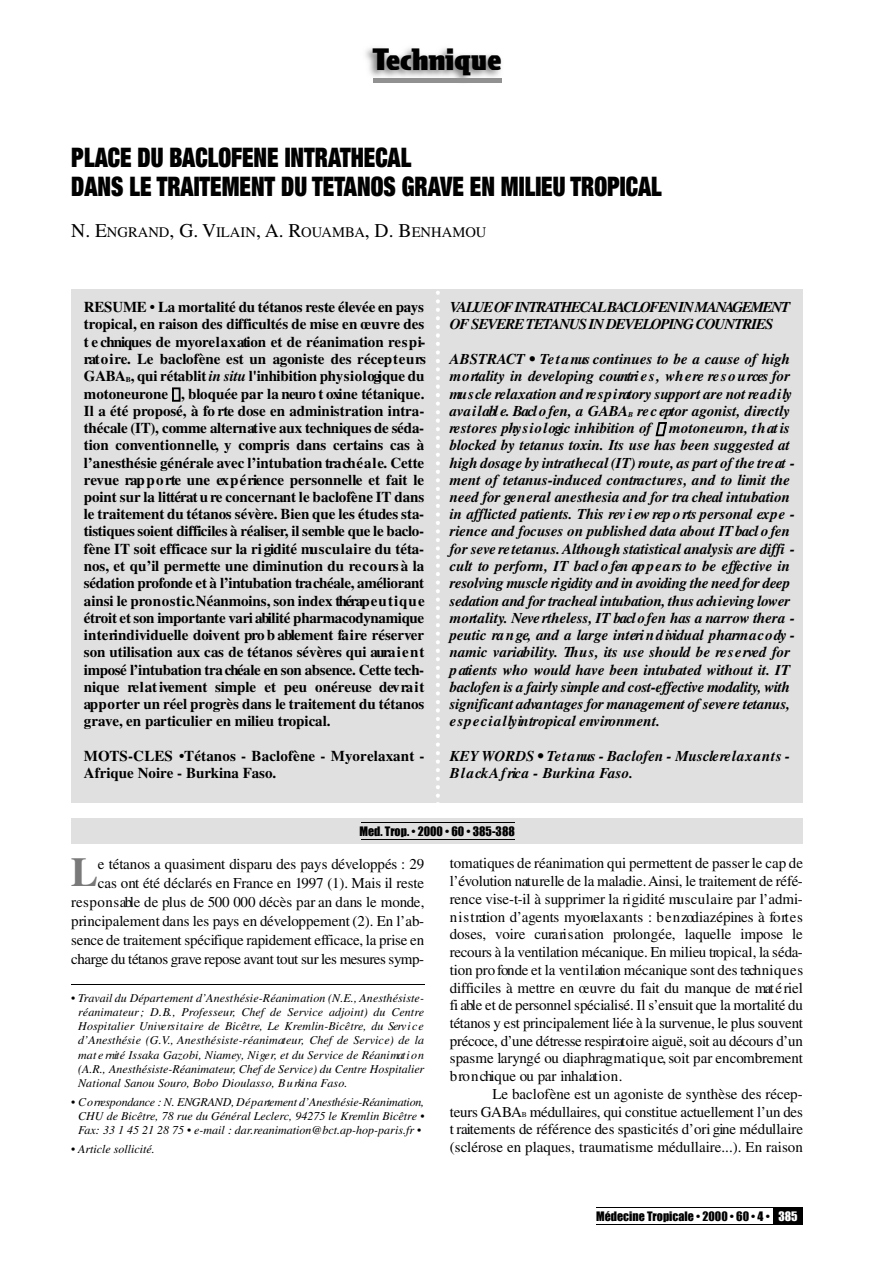
<style>
.page{position:relative;width:893px;height:1263px;background:#fff}
.page>*{position:absolute;margin:0;border:0;box-sizing:border-box;transform-origin:0 0}
.t1{font:700 40.95px "Times";color:#797979}
.t2{font:900 expanded 27px/29.1px "Helvetica Neue";color:#000;scale:.85 1}
.t3{font:27px "Freshet";color:#000}
.t4{font:700 15px/17.2px "Times";color:#000}
.t5{font:15px/17.7px "Times";color:#000;text-align:justify}
.t6{font:italic 700 15px/17.2px "Times";letter-spacing:-.015em;color:#000}
.t7{font:italic 700 15px/17.2px "Times";letter-spacing:-.075em;color:#000}
.t8{font:14.55px "Times";color:#000}
.t9{font:italic 12px/14.2px "Times";color:#000;text-align:justify}
.t10{font:12px "Impact";color:#000}
.s1{font-size:19.5px}
.s2{font-size:7.5px}
.s3{font-style:italic}
.s4{color:#fff}
</style>
<div class="page">
<hr style="left:596px;top:1207px;width:206px;height:1px;background:#000">
<hr style="left:596px;top:1224px;width:206px;height:1px;background:#000">
<div style="left:773px;top:1208px;width:29px;height:17px;background:#000"></div>
<img style="left:365px;top:48px;width:137px;height:35px">
<div style="left:373px;top:78px;width:128px;height:5px;background:#919191"></div>
<div style="left:71px;top:289px;width:731px;height:513px;background:#dfe0df"></div>
<hr style="left:71px;top:984px;width:353px;height:1px;background:#000">
<svg style="left:435px;top:291px;width:5px;height:512px"></svg>
<div style="left:71px;top:819px;width:731px;height:25px;background:#dfe0df"></div>
<hr style="left:361px;top:823px;width:153px;height:1px;background:#000">
<hr style="left:361px;top:840px;width:153px;height:1px;background:#000">
<h2 class="t3" style="left:373px;top:41px;width:130px">Technique</h2>
<h2 class="t2" style="left:71px;top:145px;width:696px">PLACE DU BACLOFENE INTRATHECAL<br>DANS LE TRAITEMENT DU TETANOS GRAVE EN MILIEU TROPICAL</h2>
<p class="t8" style="left:71px;top:227px;width:416px"><span class="s1">N. E</span>NGRAND<span class="s1">, G. V</span>ILAIN<span class="s1">, A. R</span>OUAMBA<span class="s1">, D. B</span>ENHAMOU</p>
<p class="t4" style="left:84px;top:300px;width:344px">RESUME • La mortalité du tétanos reste élevée en pay s tro p ic a l, en raison des difficultés de mise en œuvre des t e chniques de myo re la x ation et de réanimation re s p i&shy;rat o i re. Le baclofène est un agoniste des récep t e u rs G A BA<span class="s2">B</span>, qui rétablit <span class="s3">in situ</span> l'inhibition phy s io logique du m o to n e u rone , bloquée par la neuro t oxine tétanique.<br>Il a été pro p o s é , à fo rte dose en administration intra&shy;thécale (IT), comme altern at ive aux techniques de séda&shy;tion conve n tio n n e lle, y compris dans certains cas à l’anesthésie générale avec l’intubation tra ch é a le. Cette revue rap p o rte une ex p é rience personnelle et fait le point sur la littérat u re concernant le baclofène IT dans le traitement du tétanos sévère. Bien que les études sta&shy;tistiques soient difficiles à réaliser, il semble que le baclo&shy;fène IT soit efficace sur la ri gidité mu s c u la ire du téta&shy;n o s , et qu’il permette une diminution du re c o u rs à la sé d ation pro fonde et à l’intubation tra ch é a le, a m é lio ra n t ainsi le pro n o s t ic.Néanmoins, son index thérap e u t i q u e é troit et son importante va ri abilité pharm a c o dy n a m iq u e in te rin d ividuelle doivent pro b ablement fa ire réserve r son utilisation aux cas de tétanos sévères qui aura i e n t imposé l’intubation tra chéale en son ab se n c e. Cette tech&shy;nique re lat ivement simple et peu onéreuse dev ra i t ap p o rter un réel progrès dans le traitement du tétanos grave, en particulier en milieu tro p ic a l.</p>
<p class="t4" style="left:84px;top:748px;width:342px">M OTS-CLES •Tétanos - Baclofène - Myorelaxant -<br>Afrique Noire - Burkina Faso.</p>
<p class="t7" style="left:450px;top:300px;width:342px">VALUEOF INTRATHECALBACLOFENINMANAG E M E N T<br>OF SEVERE T E TANUS IN DEVELOPING COUNTRIES</p>
<p class="t6" style="left:450px;top:352px;width:347px">A B S T R ACT • Te t a nus continues to be a cause of high m o rtality in developing countri e s , wh e re re s o u rces fo r mu s cle re la x ation and re s p i rato ry support are not re a d i ly ava i l abl e. Bacl o fe n , a GABA<span class="s2">B</span> re c eptor ago n is t, d ire c tly re s to res phy s i o l ogic inhibition of m o to n e u ro n , t h at is blo cked by tetanus toxin. Its use has been suggested at high dosage by intrathecal (IT) ro u te, as part of the tre at - ment of tetanus-induced contra c tu re s , and to limit the need for ge n e ral anesthesia and for tra cheal intubatio n in afflicted patients. This rev i ew rep o rts personal ex p e - rience and focuses on published data about IT bacl o fe n for seve re tetanus. Although statistical analysis are diffi - cult to perfo rm , IT bacl o fen ap p e a rs to be effe c tive in resolving mu s cle rigidity and in avoiding the need for deep s e d ation and for tra cheal intubatio n , thus ach ieving lowe r m o rta lity. Neve rth e le s s , IT bacl o fen has a narrow thera - peutic ra n ge, and a large interi n d ividual pharm a c o dy - namic va riab ility. Th u s , its use should be re s e rved fo r p atients who would have been intubated without it. IT b a clo fen is a fa irly simple and cost-effe c tive modality, w ith s ig n ificant adva n tages for management of seve re tetanu s , e s p e c i a l ly in tropical env iro n m e n t.</p>
<p class="t6" style="left:450px;top:748px;width:342px">KEY WORDS • Te t a nus - Baclo fen - Muscle re la x a n ts -<br>B l a ck A f rica - Burkina Fa s o .</p>
<p class="t10" style="left:359px;top:824px;width:157px">Med. Trop. • 2000 • 60 • 385-388</p>
<p class="t5" style="left:71px;top:856px;width:354px;line-height:18.9px;text-align:right">e tétanos a quasiment disparu des pays développés : 2 9<br>cas ont été déclarés en France en 1997 (1). Mais il re s te<br>re s p o n s able de plus de 500 000 décès par an dans le monde, p rincipalement dans les pays en développement (2). En l’ab&shy;sence de traitement spécifique rapidement effic a c e, la prise en ch a rge du tétanos grave repose avant tout sur les mesures symp-</p>
<p class="t5" style="left:450px;top:856px;width:355px">to m atiques de réanimation qui permettent de passer le cap de l’é volution natu relle de la maladie.A in s i, le traitement de réfé&shy;rence vise-t-il à supprimer la rigidité mu s c u la ire par l’admi&shy;n i s t ration d’agents myo re la x a n ts : b e n zodiazépines à fo rte s d o s e s , vo ire cura ris ation pro lo n g é e, laquelle impose le re c o u rs à la ve n tilation mécanique. En milieu tro p ic a l, la séda&shy;tion pro fonde et la ve n tilation mécanique sont des tech n iq u e s d ifficiles à mettre en œuvre du fait du manque de mat é rie l fi able et de personnel spécialisé. Il s’ensuit que la mortalité du tétanos y est principalement liée à la surve nu e, le plus souve n t p ré c o c e, d’une détresse re sp irato ire aiguë, soit au décours d’un spasme laryngé ou diap h rag m atiq u e, soit par encombre m e n t b ro n chique ou par inhalatio n .</p>
<p class="t5" style="left:450px;top:1086px;width:355px;text-indent:42px">Le baclofène est un agoniste de synthèse des récep&shy;te u rs GABA<span class="s2">B</span> m é d u lla ire s , qui constitue actuellement l’un des t raitements de référence des spasticités d’ori gine médullaire (sclérose en plaques, traumatisme médullaire...). En raison</p>
<h1 class="t1" style="left:71px;top:858px;width:29px">L</h1>
<p class="t9" style="left:78px;top:992px;width:347px;text-indent:-7px">• Travail du Département d’Anesthésie-Réanimation (N.E ., A n e s th é s is te - r é a n im ate u r; D.B., P ro fe s s e u r, Chef de Service adjoint) du Centre Hospitalier Unive rs ita ire de Bicêtre, Le Kre m lin -B ic ê tre, du Serv i c e d’Anesthésie (G.V., A n e s th é s is te -r é a n im ate u r, Chef de Service) de la m at e rnité Issaka Gazo b i, N ia m ey, N ige r, et du Service de Réanimat i o n (A.R., Anesthésiste-Réanimateur, Chef de Service) du Centre Hospitalier N ational Sanou Souro , Bobo Dioulasso, B u rkina Fa s o .</p>
<p class="t9" style="left:71px;top:1096px;width:355px;text-align:center">• C o rrespondance : N. ENGRAND, D é p a rtement d’Anesthésie-Réanimatio n ,<br>CHU de Bicêtre, 78 rue du Général Leclerc, 94275 le Kremlin Bicêtre •<br>Fax: 33 1 45 21 28 75 • e-mail : dar.reanimation@bct.ap-hop-paris.fr •</p>
<p class="t9" style="left:71px;top:1143px;width:85px">• Article sollicité.</p>
<p class="t10" style="left:596px;top:1209px;width:203px">Médecine Tropicale • 2000 • 60 • 4 • <span class="s4">385</span></p>
</div>
